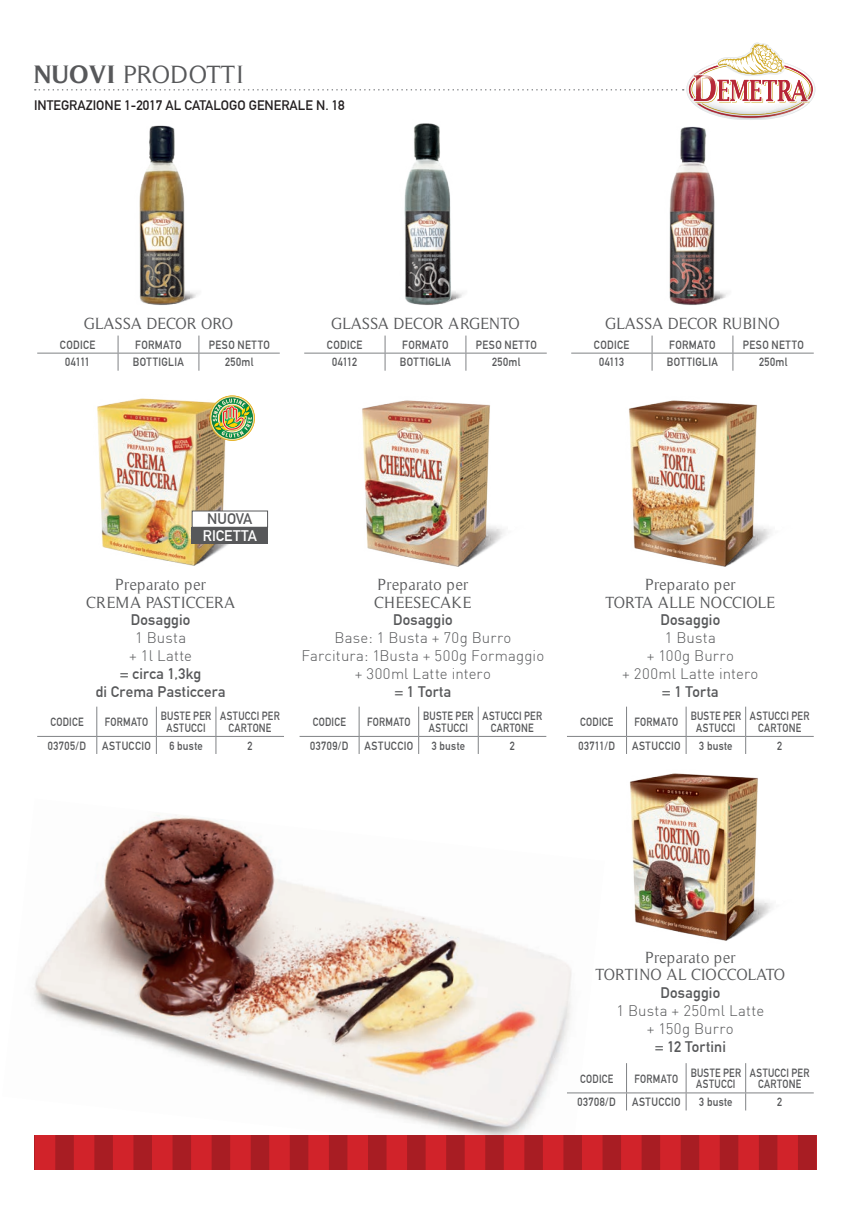
<style>
.page{position:relative;width:851px;height:1212px;background:#fff}
.page>*{position:absolute;margin:0;border:0;box-sizing:border-box;transform-origin:0 0}
.t1{font:25.5px "Timeless";color:#57585a}
.t2{font:16.5px/18px "Timeless";color:#57585a;text-align:center;scale:.95 1}
.t3{font:300 15px/18px "DIN";letter-spacing:.015em;color:#57585a;text-align:center}
.t4{font:700 15px/18px "DIN Alternate";letter-spacing:.015em;color:#57585a;text-align:center}
.t5{font:700 15px "DIN Alternate";color:#fff}
.t6{font:700 13.5px "DIN Alternate";color:#231f20}
.t7{font:700 11.7px "DIN Alternate";letter-spacing:.035em;color:#57585a;scale:.9 1}
.t8{font:700 11.7px/11.2px "DIN Alternate";letter-spacing:.035em;color:#57585a;text-align:center;scale:.85 1}
.s1{font-weight:700}
</style>
<div class="page">
<img style="left:32px;top:815px;width:572px;height:320px">
<hr style="left:37px;top:736px;width:60px;height:1px;background:#808285">
<hr style="left:97px;top:736px;width:59px;height:1px;background:#808285">
<svg style="left:96px;top:707px;width:1px;height:47px"></svg>
<hr style="left:156px;top:736px;width:60px;height:1px;background:#808285">
<svg style="left:156px;top:707px;width:1px;height:47px"></svg>
<hr style="left:216px;top:736px;width:68px;height:1px;background:#808285">
<svg style="left:215px;top:707px;width:1px;height:47px"></svg>
<hr style="left:299px;top:736px;width:60px;height:1px;background:#808285">
<hr style="left:359px;top:736px;width:59px;height:1px;background:#808285">
<svg style="left:358px;top:707px;width:1px;height:47px"></svg>
<hr style="left:418px;top:736px;width:60px;height:1px;background:#808285">
<svg style="left:418px;top:707px;width:1px;height:47px"></svg>
<hr style="left:478px;top:736px;width:68px;height:1px;background:#808285">
<svg style="left:478px;top:707px;width:1px;height:47px"></svg>
<hr style="left:567px;top:736px;width:59px;height:1px;background:#808285">
<hr style="left:626px;top:736px;width:60px;height:1px;background:#808285">
<svg style="left:626px;top:707px;width:1px;height:47px"></svg>
<hr style="left:686px;top:736px;width:59px;height:1px;background:#808285">
<svg style="left:685px;top:707px;width:1px;height:47px"></svg>
<hr style="left:745px;top:736px;width:68px;height:1px;background:#808285">
<svg style="left:745px;top:707px;width:1px;height:47px"></svg>
<hr style="left:567px;top:1092px;width:59px;height:1px;background:#808285">
<hr style="left:626px;top:1092px;width:60px;height:1px;background:#808285">
<svg style="left:626px;top:1063px;width:1px;height:47px"></svg>
<hr style="left:686px;top:1092px;width:59px;height:1px;background:#808285">
<svg style="left:685px;top:1063px;width:1px;height:47px"></svg>
<hr style="left:745px;top:1092px;width:68px;height:1px;background:#808285">
<svg style="left:745px;top:1063px;width:1px;height:47px"></svg>
<hr style="left:37px;top:353px;width:81px;height:1px;background:#808285">
<hr style="left:118px;top:353px;width:81px;height:1px;background:#808285">
<svg style="left:118px;top:336px;width:1px;height:35px"></svg>
<hr style="left:199px;top:353px;width:81px;height:1px;background:#808285">
<svg style="left:198px;top:336px;width:1px;height:35px"></svg>
<hr style="left:304px;top:353px;width:81px;height:1px;background:#808285">
<hr style="left:385px;top:353px;width:81px;height:1px;background:#808285">
<svg style="left:384px;top:336px;width:1px;height:35px"></svg>
<hr style="left:466px;top:353px;width:80px;height:1px;background:#808285">
<svg style="left:465px;top:336px;width:1px;height:35px"></svg>
<hr style="left:571px;top:353px;width:81px;height:1px;background:#808285">
<hr style="left:652px;top:353px;width:80px;height:1px;background:#808285">
<svg style="left:651px;top:336px;width:1px;height:35px"></svg>
<hr style="left:732px;top:353px;width:81px;height:1px;background:#808285">
<svg style="left:732px;top:336px;width:1px;height:35px"></svg>
<img style="left:629px;top:400px;width:142px;height:167px">
<img style="left:629px;top:773px;width:143px;height:168px">
<img style="left:362px;top:400px;width:142px;height:167px">
<img style="left:139px;top:125px;width:59px;height:180px">
<img style="left:404px;top:123px;width:60px;height:182px">
<img style="left:669px;top:126px;width:59px;height:179px">
<img style="left:97px;top:398px;width:168px;height:168px">
<div style="left:192px;top:511px;width:75px;height:16px;background:#fff"></div>
<div style="left:192px;top:527px;width:76px;height:17px;background:#57585a"></div>
<img style="left:209px;top:395px;width:46px;height:46px">
<svg style="left:35px;top:43px;width:780px;height:77px"></svg>
<svg style="left:34px;top:1135px;width:782px;height:34px;background:#bd2026"></svg>
<h1 class="t1" style="left:34px;top:60px;width:211px"><span class="s1">NUOVI</span> PRODOTTI</h1>
<p class="t6" style="left:34px;top:97px;width:312px">INTEGRAZIONE 1-2017 AL CATALOGO GENERALE N. 18</p>
<h2 class="t2" style="left:84px;top:314px;width:158px">GLASSA DECOR ORO</h2>
<p class="t7" style="left:60px;top:338px;width:41px">CODICE</p>
<p class="t7" style="left:135px;top:338px;width:53px">FORMATO</p>
<p class="t7" style="left:209px;top:338px;width:69px">PESO NETTO</p>
<p class="t7" style="left:65px;top:355px;width:29px">04111</p>
<p class="t7" style="left:133px;top:355px;width:58px">BOTTIGLIA</p>
<p class="t7" style="left:225px;top:355px;width:33px">250ml</p>
<h2 class="t2" style="left:331px;top:314px;width:200px">GLASSA DECOR ARGENTO</h2>
<p class="t7" style="left:327px;top:338px;width:41px">CODICE</p>
<p class="t7" style="left:402px;top:338px;width:53px">FORMATO</p>
<p class="t7" style="left:476px;top:338px;width:69px">PESO NETTO</p>
<p class="t7" style="left:332px;top:355px;width:29px">04112</p>
<p class="t7" style="left:400px;top:355px;width:58px">BOTTIGLIA</p>
<p class="t7" style="left:492px;top:355px;width:33px">250ml</p>
<h2 class="t2" style="left:605px;top:314px;width:185px">GLASSA DECOR RUBINO</h2>
<p class="t7" style="left:594px;top:338px;width:41px">CODICE</p>
<p class="t7" style="left:669px;top:338px;width:53px">FORMATO</p>
<p class="t7" style="left:742px;top:338px;width:69px">PESO NETTO</p>
<p class="t7" style="left:599px;top:355px;width:29px">04113</p>
<p class="t7" style="left:666px;top:355px;width:58px">BOTTIGLIA</p>
<p class="t7" style="left:759px;top:355px;width:33px">250ml</p>
<p class="t4" style="left:207px;top:510px;width:47px">NUOVA</p>
<p class="t5" style="left:203px;top:527px;width:55px">RICETTA</p>
<h2 class="t2" style="left:86px;top:575px;width:158px">Preparato per<br>CREMA PASTICCERA</h2>
<p class="t4" style="left:131px;top:610px;width:61px">Dosaggio</p>
<p class="t3" style="left:129px;top:628px;width:65px">1 Busta<br>+ 1l Latte</p>
<p class="t4" style="left:95px;top:664px;width:131px">= circa 1,3kg<br>di Crema Pasticcera</p>
<p class="t8" style="left:50px;top:716px;width:40px">CODICE</p>
<p class="t8" style="left:105px;top:716px;width:53px">FORMATO</p>
<p class="t8" style="left:161px;top:711px;width:61px">BUSTE PER<br>ASTUCCI</p>
<p class="t8" style="left:220px;top:711px;width:72px">ASTUCCI PER<br>CARTONE</p>
<p class="t7" style="left:48px;top:739px;width:44px">03705/D</p>
<p class="t7" style="left:102px;top:739px;width:55px">ASTUCCIO</p>
<p class="t7" style="left:169px;top:739px;width:39px">6 buste</p>
<p class="t7" style="left:247px;top:739px;width:7px">2</p>
<h2 class="t2" style="left:374px;top:575px;width:104px;text-align:left">Preparato per<br>CHEESECAKE</h2>
<p class="t4" style="left:393px;top:610px;width:61px">Dosaggio</p>
<p class="t3" style="left:301px;top:628px;width:244px">Base: 1 Busta + 70g Burro<br>Farcitura: 1Busta + 500g Formaggio + 300ml Latte intero</p>
<p class="t4" style="left:394px;top:682px;width:58px">= 1 Torta</p>
<p class="t8" style="left:313px;top:716px;width:40px">CODICE</p>
<p class="t8" style="left:367px;top:716px;width:53px">FORMATO</p>
<p class="t8" style="left:423px;top:711px;width:61px">BUSTE PER<br>ASTUCCI</p>
<p class="t8" style="left:482px;top:711px;width:72px">ASTUCCI PER<br>CARTONE</p>
<p class="t7" style="left:310px;top:739px;width:44px">03709/D</p>
<p class="t7" style="left:364px;top:739px;width:55px">ASTUCCIO</p>
<p class="t7" style="left:431px;top:739px;width:39px">3 buste</p>
<p class="t7" style="left:509px;top:739px;width:7px">2</p>
<h2 class="t2" style="left:605px;top:575px;width:180px">Preparato per<br>TORTA ALLE NOCCIOLE</h2>
<p class="t4" style="left:660px;top:610px;width:61px">Dosaggio</p>
<p class="t3" style="left:622px;top:628px;width:138px">1 Busta<br>+ 100g Burro<br>+ 200ml Latte intero</p>
<p class="t4" style="left:661px;top:682px;width:58px">= 1 Torta</p>
<p class="t8" style="left:580px;top:716px;width:40px">CODICE</p>
<p class="t8" style="left:634px;top:716px;width:53px">FORMATO</p>
<p class="t8" style="left:690px;top:711px;width:61px">BUSTE PER<br>ASTUCCI</p>
<p class="t8" style="left:749px;top:711px;width:72px">ASTUCCI PER<br>CARTONE</p>
<p class="t7" style="left:578px;top:739px;width:42px">03711/D</p>
<p class="t7" style="left:632px;top:739px;width:55px">ASTUCCIO</p>
<p class="t7" style="left:699px;top:739px;width:39px">3 buste</p>
<p class="t7" style="left:777px;top:739px;width:7px">2</p>
<h2 class="t2" style="left:595px;top:949px;width:201px;line-height:16.5px">Preparato per<br>TORTINO AL CIOCCOLATO</h2>
<p class="t4" style="left:660px;top:984px;width:61px">Dosaggio</p>
<p class="t3" style="left:616px;top:1002px;width:149px">1 Busta + 250ml Latte + 150g Burro</p>
<p class="t4" style="left:654px;top:1038px;width:73px">= 12 Tortini</p>
<p class="t8" style="left:580px;top:1073px;width:40px">CODICE</p>
<p class="t8" style="left:634px;top:1073px;width:53px">FORMATO</p>
<p class="t8" style="left:690px;top:1067px;width:61px">BUSTE PER<br>ASTUCCI</p>
<p class="t8" style="left:749px;top:1067px;width:72px">ASTUCCI PER<br>CARTONE</p>
<p class="t7" style="left:577px;top:1095px;width:44px">03708/D</p>
<p class="t7" style="left:632px;top:1095px;width:55px">ASTUCCIO</p>
<p class="t7" style="left:699px;top:1095px;width:39px">3 buste</p>
<p class="t7" style="left:777px;top:1095px;width:7px">2</p>
</div>
